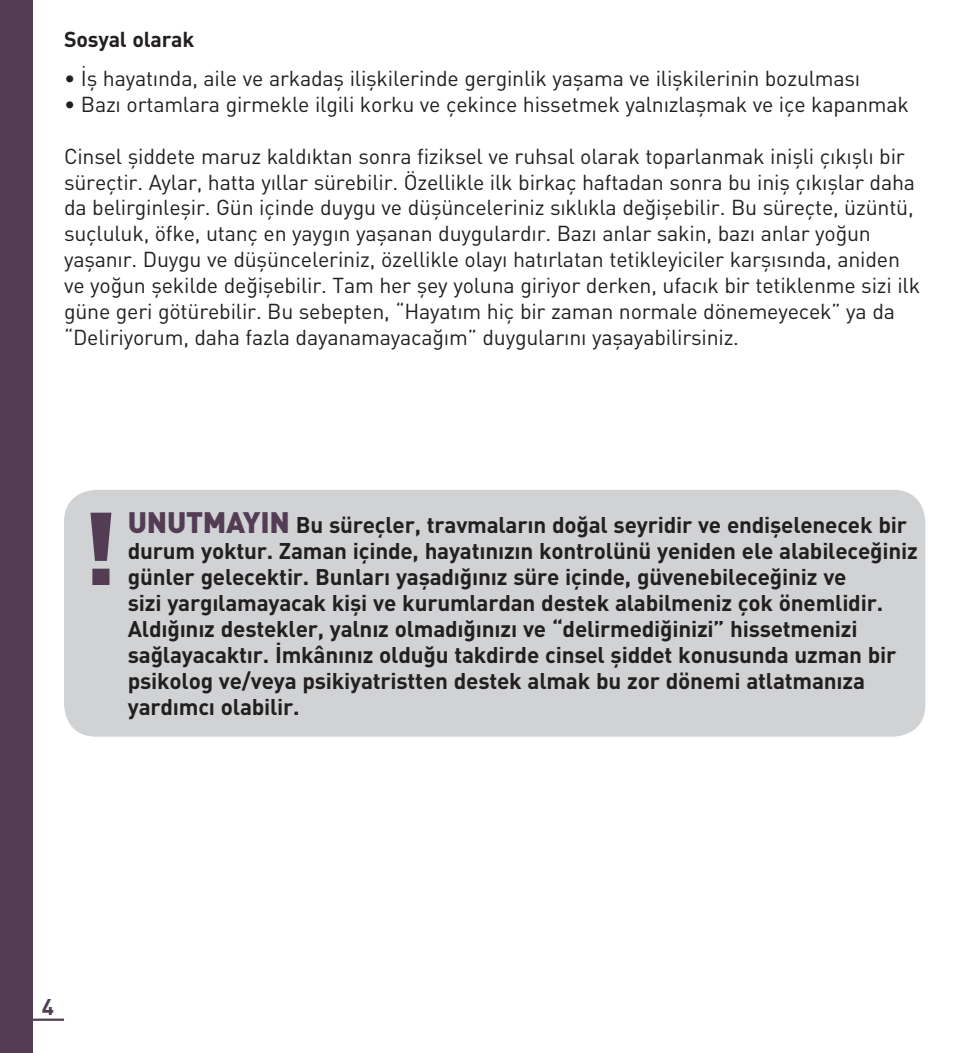
<style>
.page{position:relative;width:957px;height:1053px;background:#fff}
.page>*{position:absolute;margin:0;border:0;box-sizing:border-box;transform-origin:0 0}
.t1{font:101.7px "DIN Black Tr";color:#523d54}
.t2{font:700 22.5px/25.9px "DIN";letter-spacing:-.01em;color:#231f20}
.t3{font:700 22.5px "DIN";color:#523d54}
.t4{font:21.38px/25.9px "DIN";letter-spacing:-.01em;color:#231f20}
.t5{font:700 21.38px "DIN";letter-spacing:-.01em;color:#231f20}
.s1{font-family:"DIN Black Tr";font-weight:400;font-size:29.25px;color:#523d54}
</style>
<div class="page">
<div style="left:0;top:0;width:32px;height:1053px;background:#523d54"></div>
<div style="left:64px;top:490px;width:861px;height:247px;background:#d1d2d4;border-radius:32px"></div>
<hr style="left:0;top:1018px;width:64px;height:3px;background:#523d54">
<p class="t5" style="left:64px;top:26px;width:132px">Sosyal olarak</p>
<p class="t4" style="left:64px;top:65px;width:798px">• İş hayatında, aile ve arkadaş ilişkilerinde gerginlik yaşama ve ilişkilerinin bozulması</p>
<p class="t4" style="left:64px;top:91px;width:846px">• Bazı ortamlara girmekle ilgili korku ve çekince hissetmek yalnızlaşmak ve içe kapanmak</p>
<p class="t4" style="left:64px;top:143px;width:857px">Cinsel şiddete maruz kaldıktan sonra fiziksel ve ruhsal olarak toparlanmak inişli çıkışlı bir süreçtir. Aylar, hatta yıllar sürebilir. Özellikle ilk birkaç haftadan sonra bu iniş çıkışlar daha da belirginleşir. Gün içinde duygu ve düşünceleriniz sıklıkla değişebilir. Bu süreçte, üzüntü, suçluluk, öfke, utanç en yaygın yaşanan duygulardır. Bazı anlar sakin, bazı anlar yoğun yaşanır. Duygu ve düşünceleriniz, özellikle olayı hatırlatan tetikleyiciler karşısında, aniden ve yoğun şekilde değişebilir. Tam her şey yoluna giriyor derken, ufacık bir tetiklenme sizi ilk güne geri götürebilir. Bu sebepten, “Hayatım hiç bir zaman normale dönemeyecek” ya da “Deliriyorum, daha fazla dayanamayacağım” duygularını yaşayabilirsiniz.</p>
<h1 class="t1" style="left:80px;top:480px;width:39px">!</h1>
<p class="t2" style="left:128px;top:511px;width:791px"><span class="s1">UNUTMAYIN</span> Bu süreçler, travmaların doğal seyridir ve endişelenecek bir durum yoktur. Zaman içinde, hayatınızın kontrolünü yeniden ele alabileceğiniz günler gelecektir. Bunları yaşadığınız süre içinde, güvenebileceğiniz ve<br>sizi yargılamayacak kişi ve kurumlardan destek alabilmeniz çok önemlidir.<br>Aldığınız destekler, yalnız olmadığınızı ve “delirmediğinizi” hissetmenizi sağlayacaktır. İmkânınız olduğu takdirde cinsel şiddet konusunda uzman bir psikolog ve/veya psikiyatristten destek almak bu zor dönemi atlatmanıza yardımcı olabilir.</p>
<p class="t3" style="left:42px;top:992px;width:14px">4</p>
</div>
